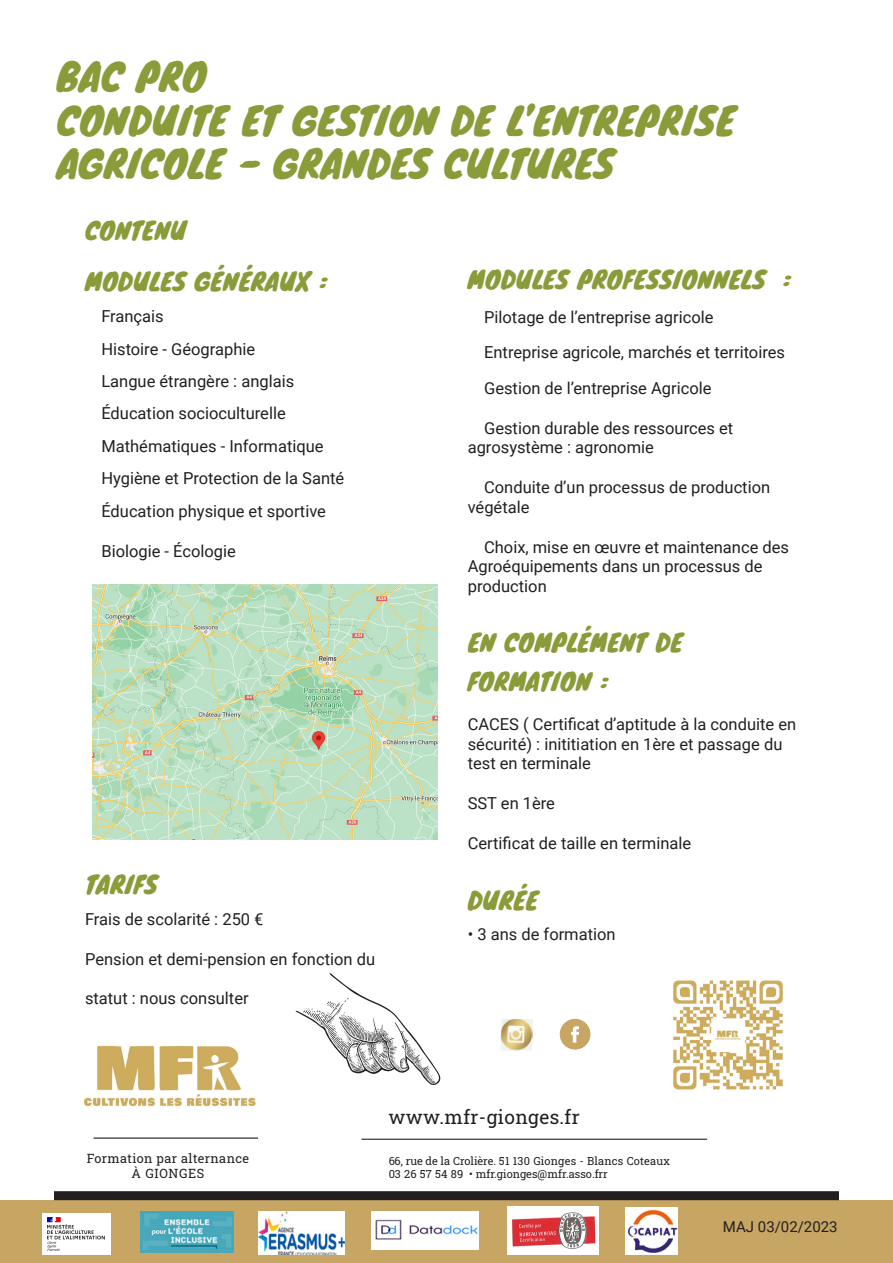
<style>
.page{position:relative;width:893px;height:1263px;background:#fff}
.page>*{position:absolute;margin:0;border:0;box-sizing:border-box;transform-origin:0 0}
.t1{font:37.5px/43.5px "Knewave";letter-spacing:.01em;color:#8a9b39}
.Corps_de_texte{font:24px/39px "Knewave";letter-spacing:.015em;color:#8a9b39}
.t2{font:19.2px "Roboto Slab";letter-spacing:.02em;color:#231f20}
.Corps_de_texte-2{font:16.5px/19.5px "Roboto";color:#231f20}
.t3{font:15px "Roboto";color:#231f20}
.t4{font:12.75px "Roboto Slab";letter-spacing:.03em;color:#231f20}
.t5{font:12.75px "Roboto Slab";letter-spacing:.05em;color:#231f20}
.t6{font:11.1px/13.4px "Roboto Slab";color:#231f20}
</style>
<div class="page">
<div style="left:0;top:1200px;width:893px;height:63px;background:#c7a562"></div>
<div style="left:54px;top:1191px;width:785px;height:9px;background:#231f20"></div>
<img style="left:92px;top:585px;width:346px;height:255px">
<hr style="left:361px;top:1139px;width:346px;height:1px;background:#231f20">
<hr style="left:94px;top:1137px;width:164px;height:2px;background:#231f20">
<img style="left:84px;top:1045px;width:172px;height:62px">
<svg style="left:295px;top:973px;width:146px;height:112px"></svg>
<div style="left:560px;top:1019px;width:30px;height:30px;background:#c7a562;border-radius:15px"></div>
<div style="left:560px;top:1019px;width:30px;height:30px;border:1px solid #c7a562;border-radius:15px"></div>
<svg style="left:571px;top:1026px;width:8px;height:17px"></svg>
<img style="left:500px;top:1019px;width:33px;height:31px">
<img style="left:673px;top:980px;width:110px;height:110px">
<img style="left:43px;top:1213px;width:68px;height:41px">
<img style="left:141px;top:1211px;width:93px;height:41px">
<img style="left:258px;top:1211px;width:86px;height:44px">
<img style="left:372px;top:1211px;width:107px;height:38px">
<img style="left:507px;top:1206px;width:92px;height:48px">
<img style="left:625px;top:1208px;width:52px;height:46px">
<p class="t1" style="left:57px;top:54px;width:151px">BAC PRO</p>
<p class="t1" style="left:57px;top:97px;width:681px">CONDUITE ET GESTION DE L’ENTREPRISE<br>AGRICOLE - GRANDES CULTURES</p>
<p class="Corps_de_texte" style="left:85px;top:210px;width:103px">CONTENU</p>
<p class="Corps_de_texte" style="left:85px;top:261px;width:243px">MODULES GÉNÉRAUX :</p>
<p class="Corps_de_texte-2" style="left:101px;top:306px;width:64px">Français</p>
<p class="Corps_de_texte-2" style="left:101px;top:338px;width:155px">Histoire - Géographie</p>
<p class="Corps_de_texte-2" style="left:101px;top:371px;width:194px">Langue étrangère : anglais</p>
<p class="Corps_de_texte-2" style="left:101px;top:403px;width:186px">Éducation socioculturelle</p>
<p class="Corps_de_texte-2" style="left:101px;top:436px;width:224px">Mathématiques - Informatique</p>
<p class="Corps_de_texte-2" style="left:101px;top:468px;width:244px">Hygiène et Protection de la Santé</p>
<p class="Corps_de_texte-2" style="left:101px;top:501px;width:226px">Éducation physique et sportive</p>
<p class="Corps_de_texte-2" style="left:101px;top:541px;width:136px">Biologie - Écologie</p>
<p class="Corps_de_texte" style="left:85px;top:864px;width:74px">TARIFS</p>
<p class="Corps_de_texte-2" style="left:85px;top:908px;width:180px">Frais de scolarité : 250 €</p>
<p class="Corps_de_texte-2" style="left:85px;top:948px;width:292px">Pension et demi-pension en fonction du</p>
<p class="Corps_de_texte-2" style="left:85px;top:987px;width:165px">statut : nous consulter</p>
<p class="Corps_de_texte" style="left:468px;top:259px;width:324px">MODULES PROFESSIONNELS :</p>
<p class="Corps_de_texte-2" style="left:484px;top:307px;width:231px">Pilotage de l’entreprise agricole</p>
<p class="Corps_de_texte-2" style="left:484px;top:342px;width:302px">Entreprise agricole, marchés et territoires</p>
<p class="Corps_de_texte-2" style="left:484px;top:378px;width:229px">Gestion de l’entreprise Agricole</p>
<p class="Corps_de_texte-2" style="left:468px;top:418px;width:267px;text-indent:16px">Gestion durable des ressources et agrosystème : agronomie</p>
<p class="Corps_de_texte-2" style="left:468px;top:477px;width:304px;text-indent:16px">Conduite d’un processus de production végétale</p>
<p class="Corps_de_texte-2" style="left:468px;top:537px;width:323px;text-indent:16px">Choix, mise en œuvre et maintenance des<br>Agroéquipements dans un processus de production</p>
<p class="Corps_de_texte" style="left:468px;top:622px;width:217px">EN COMPLÉMENT DE<br>FORMATION :</p>
<p class="Corps_de_texte-2" style="left:468px;top:714px;width:330px">CACES ( Certificat d’aptitude à la conduite en sécurité) : inititiation en 1ère et passage du test en terminale</p>
<p class="Corps_de_texte-2" style="left:468px;top:793px;width:89px">SST en 1ère</p>
<p class="Corps_de_texte-2" style="left:468px;top:833px;width:225px">Certificat de taille en terminale</p>
<p class="Corps_de_texte" style="left:468px;top:880px;width:72px">DURÉE</p>
<p class="Corps_de_texte-2" style="left:468px;top:924px;width:149px">• 3 ans de formation</p>
<p class="t4" style="left:87px;top:1149px;width:164px">Formation par alternance</p>
<p class="t5" style="left:131px;top:1164px;width:74px">À GIONGES</p>
<p class="t2" style="left:388px;top:1104px;width:193px">www.mfr-gionges.fr</p>
<p class="t6" style="left:388px;top:1154px;width:283px">66, rue de la Crolière. 51 130 Gionges - Blancs Coteaux<br>03 26 57 54 89 • mfr.gionges@mfr.asso.frr</p>
<p class="t3" style="left:723px;top:1216px;width:116px">MAJ 03/02/2023</p>
</div>
